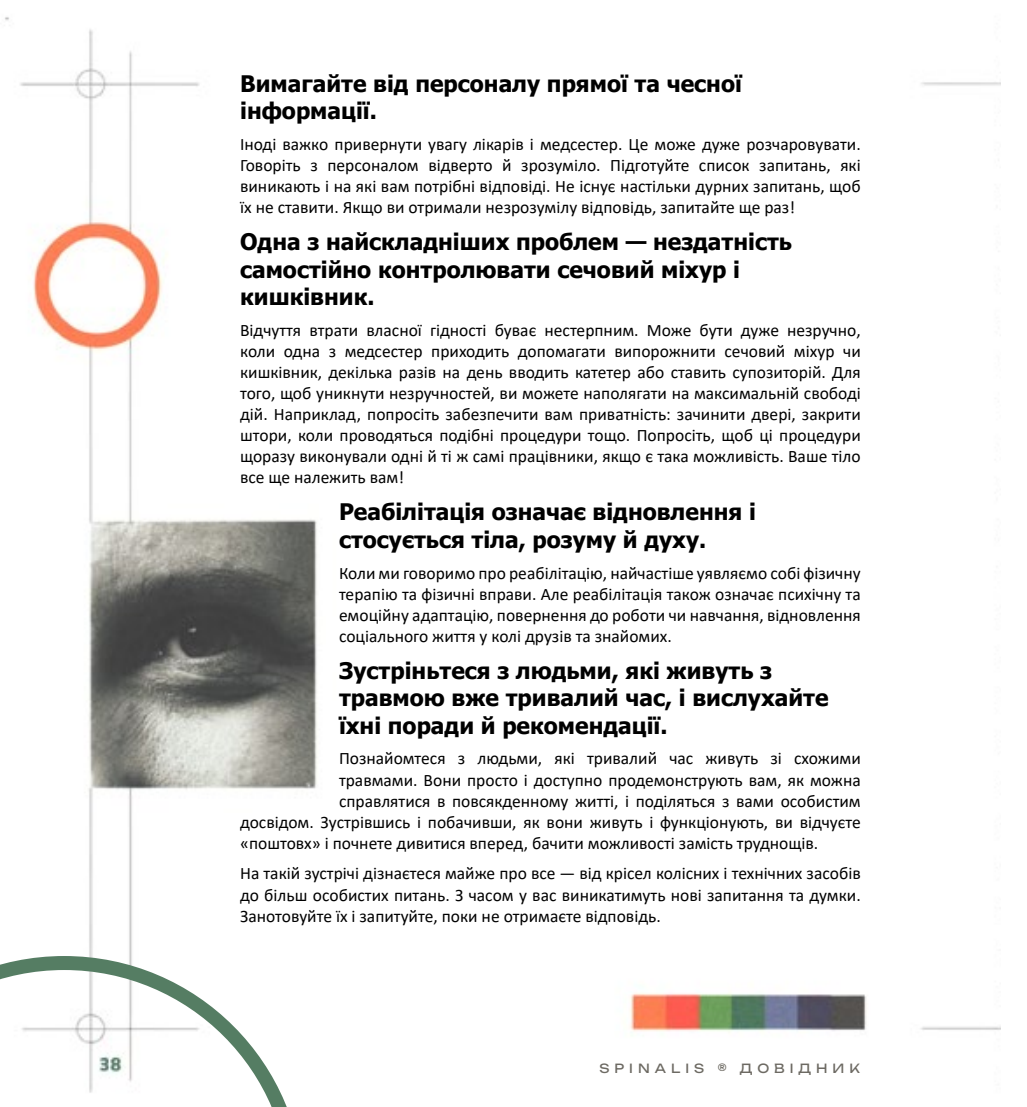
<style>
.page{position:relative;width:1027px;height:1107px;background:#fff}
.page>*{position:absolute;margin:0;border:0;box-sizing:border-box;transform-origin:0 0}
.t1{font:700 22.75px/27.3px "Tahoma";color:#000}
.t2{font:17.5px/21px "Calibri";color:#000;text-align:justify}
.t3{font:12.6px "Unbounded";letter-spacing:.4em;color:#6d6a63}
</style>
<div class="page">
<img style="left:5px;top:17px;width:996px;height:1015px">
<svg style="left:0;top:955px;width:304px;height:151px"></svg>
<h1 class="t1" style="left:240px;top:71px;width:503px">Вимагайте від персоналу прямої та чесної інформації.</h1>
<p class="t2" style="left:240px;top:133px;width:622px">Іноді важко привернути увагу лікарів і медсестер. Це може дуже розчаровувати.<br>Говоріть з персоналом відверто й зрозуміло. Підготуйте список запитань, які виникають і на які вам потрібні відповіді. Не існує настільки дурних запитань, щоб їх не ставити. Якщо ви отримали незрозумілу відповідь, запитайте ще раз!</p>
<h1 class="t1" style="left:240px;top:229px;width:553px">Одна з найскладніших проблем — нездатність самостійно контролювати сечовий міхур і кишківник.</h1>
<p class="t2" style="left:240px;top:319px;width:622px">Відчуття втрати власної гідності буває нестерпним. Може бути дуже незручно, коли одна з медсестер приходить допомагати випорожнити сечовий міхур чи кишківник, декілька разів на день вводить катетер або ставить супозиторій. Для того, щоб уникнути незручностей, ви можете наполягати на максимальній свободі дій. Наприклад, попросіть забезпечити вам приватність: зачинити двері, закрити штори, коли проводяться подібні процедури тощо. Попросіть, щоб ці процедури щоразу виконували одні й ті ж самі працівники, якщо є така можливість. Ваше тіло все ще належить вам!</p>
<h1 class="t1" style="left:339px;top:499px;width:418px">Реабілітація означає відновлення і стосується тіла, розуму й духу.</h1>
<p class="t2" style="left:339px;top:561px;width:523px">Коли ми говоримо про реабілітацію, найчастіше уявляємо собі фізичну терапію та фізичні вправи. Але реабілітація також означає психічну та емоційну адаптацію, повернення до роботи чи навчання, відновлення соціального життя у колі друзів та знайомих.</p>
<h1 class="t1" style="left:339px;top:657px;width:491px">Зустріньтеся з людьми, які живуть з травмою вже тривалий час, і вислухайте їхні поради й рекомендації.</h1>
<p class="t2" style="left:339px;top:747px;width:523px">Познайомтеся з людьми, які тривалий час живуть зі схожими</p>
<p class="t2" style="left:339px;top:768px;width:523px">травмами. Вони просто і доступно продемонструють вам, як можна</p>
<p class="t2" style="left:339px;top:789px;width:523px">справлятися в повсякденному житті, і поділяться з вами особистим</p>
<p class="t2" style="left:240px;top:810px;width:622px">досвідом. Зустрівшись і побачивши, як вони живуть і функціонують, ви відчуєте</p>
<p class="t2" style="left:240px;top:831px;width:580px">«поштовх» і почнете дивитися вперед, бачити можливості замість труднощів.</p>
<p class="t2" style="left:240px;top:862px;width:622px">На такій зустрічі дізнаєтеся майже про все — від крісел колісних і технічних засобів до більш особистих питань. З часом у вас виникатимуть нові запитання та думки.<br>Занотовуйте їх і запитуйте, поки не отримаєте відповідь.</p>
<p class="t3" style="left:599px;top:1057px;width:262px">SPINALIS ® ДОВІДНИК</p>
</div>
